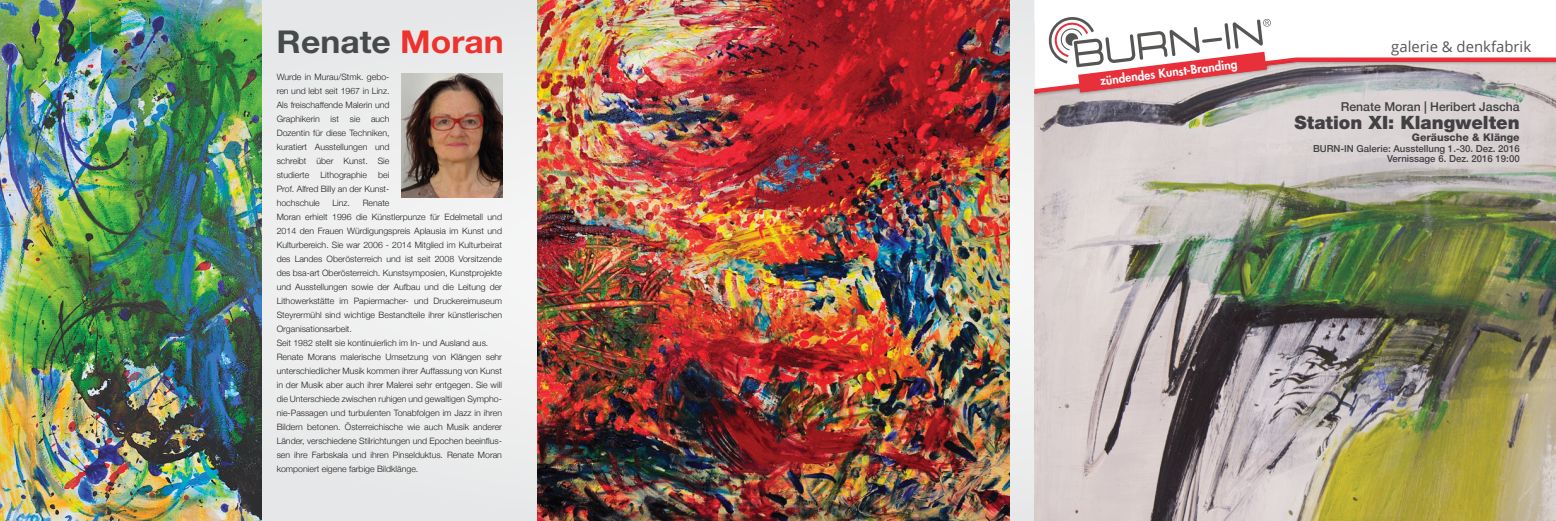
<style>
.page{position:relative;width:1556px;height:521px;background:#fff}
.page>*{position:absolute;margin:0;border:0;box-sizing:border-box;transform-origin:0 0}
.t1{font:700 31.5px "Helvetica Neue LT Pro";color:#474a4b;scale:1.07 1}
.t2{font:900 18.38px "Helvetica Neue LT Pro";color:#414042}
.t3{font:14.88px "Open Sans";color:#555554}
.t4{font:500 12.25px "Helvetica Neue";color:#414042}
.t5{font:800 11.9px "Futura Std";color:#fff}
.t6{font:800 10.5px "Helvetica Neue LT Pro";color:#414042}
.t7{font:500 9.62px/10.5px "Helvetica Neue";color:#414042;text-align:right}
.t8{font:300 8.75px/14px "Helvetica Neue";color:#231f20;text-align:justify}
.s1{color:#ee322d}
</style>
<div class="page">
<div style="left:0;top:0;width:1555px;height:521px;background:#ededee"></div>
<img style="left:1034px;top:99px;width:521px;height:422px">
<img style="left:537px;top:0;width:472px;height:521px">
<img style="left:0;top:0;width:261px;height:521px">
<img style="left:402px;top:74px;width:101px;height:123px">
<div style="left:1035px;top:0;width:520px;height:17px;background:#fff"></div>
<img style="left:1034px;top:93px;width:521px;height:6px">
<svg style="left:1034px;top:17px;width:521px;height:76px;background:#dbc2c4"></svg>
<h1 class="t1" style="left:277px;top:22px;width:214px">Renate <span class="s1">Moran</span></h1>
<p class="t8" style="left:277px;top:70px;width:114px">Wurde in Murau/Stmk. gebo&shy;ren und lebt seit 1967 in Linz.<br>Als freischaffende Malerin und Graphikerin ist sie auch Dozentin für diese Techniken, kuratiert Ausstellungen und schreibt über Kunst. Sie studierte</p>
<p class="t8" style="left:277px;top:168px;width:114px;text-indent:102px">bei Prof. Alfred Billy an der Kunst&shy;hochschule</p>
<p class="t8" style="left:320px;top:168px;width:48px">Lithographie</p>
<p class="t8" style="left:277px;top:196px;width:227px;text-align:left;text-indent:86px">Renate<br>Moran erhielt 1996 die Künstlerpunze für Edelmetall und 2014 den Frauen Würdigungspreis Aplausia im Kunst und Kulturbereich. Sie war 2006 - 2014 Mitglied im Kulturbeirat des Landes Oberösterreich und ist seit 2008 Vorsitzende des bsa-art Oberösterreich. Kunstsymposien, Kunstprojekte und Ausstellungen sowie der Aufbau und die Leitung der Lithowerkstätte im Papiermacher- und Druckereimuseum Steyrermühl sind wichtige Bestandteile ihrer künstlerischen Organisationsarbeit.<br>Seit 1982 stellt sie kontinuierlich im In- und Ausland aus.<br>Renate Morans malerische Umsetzung von Klängen sehr unterschiedlicher Musik kommen ihrer Auffassung von Kunst in der Musik aber auch ihrer Malerei sehr entgegen. Sie will die Unterschiede zwischen ruhigen und gewaltigen Sympho&shy;nie-Passagen und turbulenten Tonabfolgen im Jazz in ihren Bildern betonen. Österreichische wie auch Musik anderer Länder, verschiedene Stilrichtungen und Epochen beeinflus&shy;sen ihre Farbskala und ihren Pinselduktus. Renate Moran komponiert eigene farbige Bildklänge.</p>
<p class="t8" style="left:332px;top:196px;width:19px">Linz.</p>
<h3 class="t5" style="left:1099px;top:73px;width:139px;rotate:-7deg">zündendes Kunst-Branding</h3>
<h3 class="t3" style="left:1391px;top:36px;width:141px">galerie &amp; denkfabrik</h3>
<h3 class="t4" style="left:1340px;top:97px;width:180px">Renate Moran | Heribert Jascha</h3>
<h2 class="t2" style="left:1294px;top:111px;width:226px">Station XI: Klangwelten</h2>
<p class="t6" style="left:1411px;top:131px;width:109px">Geräusche &amp; Klänge</p>
<p class="t7" style="left:1312px;top:142px;width:208px">BURN-IN Galerie: Ausstellung 1.-30. Dez. 2016<br>Vernissage 6. Dez. 2016 19:00</p>
</div>
